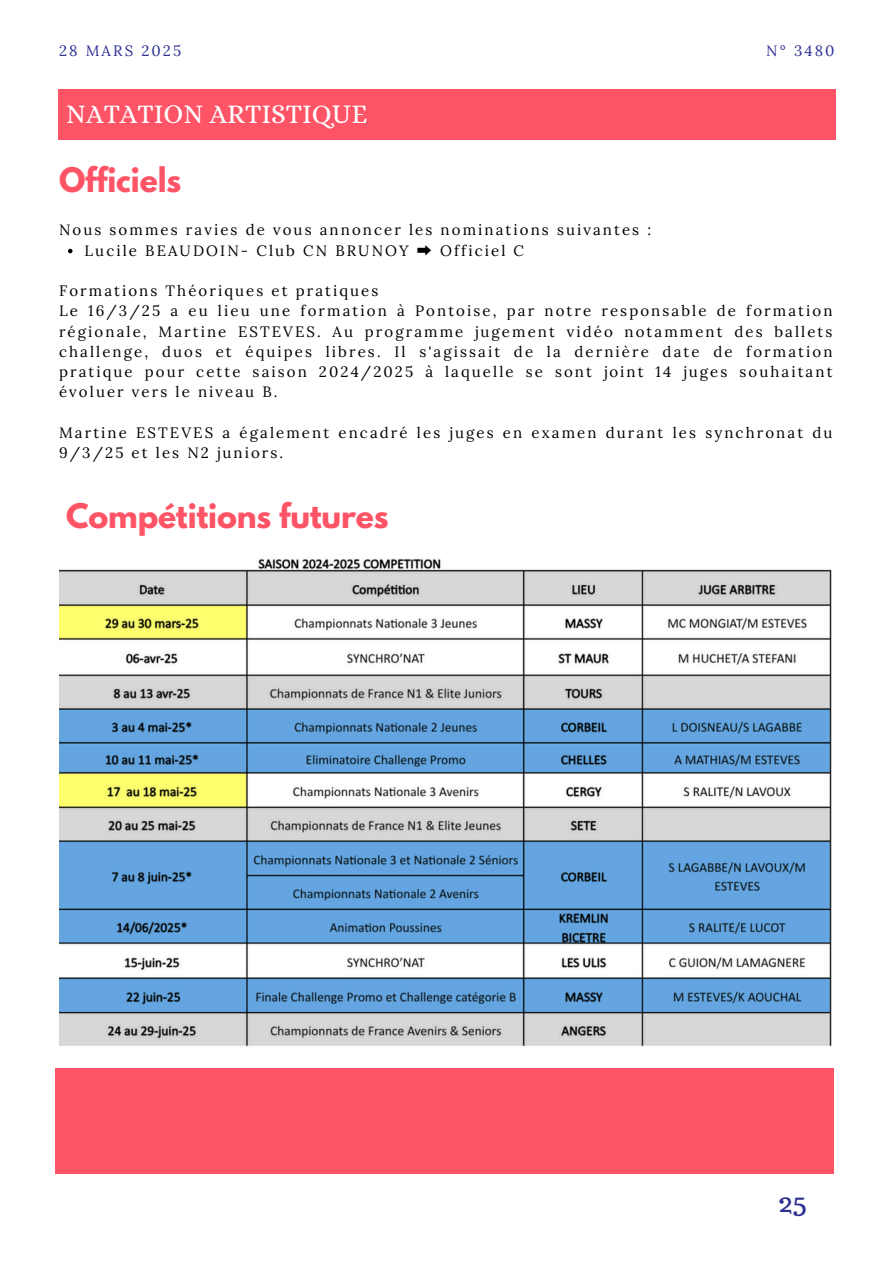
<style>
.page{position:relative;width:894px;height:1264px;background:#fff}
.page>*{position:absolute;margin:0;border:0;box-sizing:border-box;transform-origin:0 0}
.t1{font:700 30px "League Spartan";letter-spacing:-.005em;color:#ff5366}
.t2{font:27px "Alice";color:#fff}
.t3{font:27px "Trocchi";color:#2e3192}
.t4{font:15px/20.2px "Lora";letter-spacing:.14em;color:#000;text-align:justify}
.t5{font:15px "Lora";letter-spacing:.14em;color:#2e3192}
.s1{font-family:"Noto Sans CJ Ksc"}
</style>
<div class="page">
<div style="left:58px;top:89px;width:777px;height:51px;background:#ff5366"></div>
<img style="left:59px;top:559px;width:773px;height:488px">
<svg style="left:68px;top:249px;width:4px;height:4px"></svg>
<div style="left:55px;top:1068px;width:779px;height:106px;background:#ff5366"></div>
<p class="t5" style="left:59px;top:41px;width:124px">28 MARS 2025</p>
<p class="t5" style="left:766px;top:41px;width:70px">N° 3480</p>
<h3 class="t2" style="left:66px;top:98px;width:303px">NATATION ARTISTIQUE</h3>
<p class="t1" style="left:59px;top:165px;width:124px">Officiels</p>
<h2 class="t4" style="left:59px;top:220px;width:593px">Nous sommes ravies de vous annoncer les nominations suivantes :</h2>
<h1 class="t4" style="left:84px;top:240px;width:441px">Lucile BEAUDOIN- Club CN BRUNOY <span class="s1">➡</span> Officiel C</h1>
<p class="t4" style="left:59px;top:280px;width:321px">Formations Théoriques et pratiques</p>
<p class="t4" style="left:59px;top:301px;width:774px">Le 16/3/25 a eu lieu une formation à Pontoise, par notre responsable de formation régionale, Martine ESTEVES. Au programme jugement vidéo notamment des ballets challenge, duos et équipes libres. Il s'agissait de la dernière date de formation pratique pour cette saison 2024/2025 à laquelle se sont joint 14 juges souhaitant évoluer vers le niveau B.</p>
<p class="t4" style="left:59px;top:422px;width:774px">Martine ESTEVES a également encadré les juges en examen durant les synchronat du<br>9/3/25 et les N2 juniors.</p>
<h1 class="t1" style="left:66px;top:501px;width:324px">Compétitions futures</h1>
<h3 class="t3" style="left:778px;top:1184px;width:30px">25</h3>
</div>
